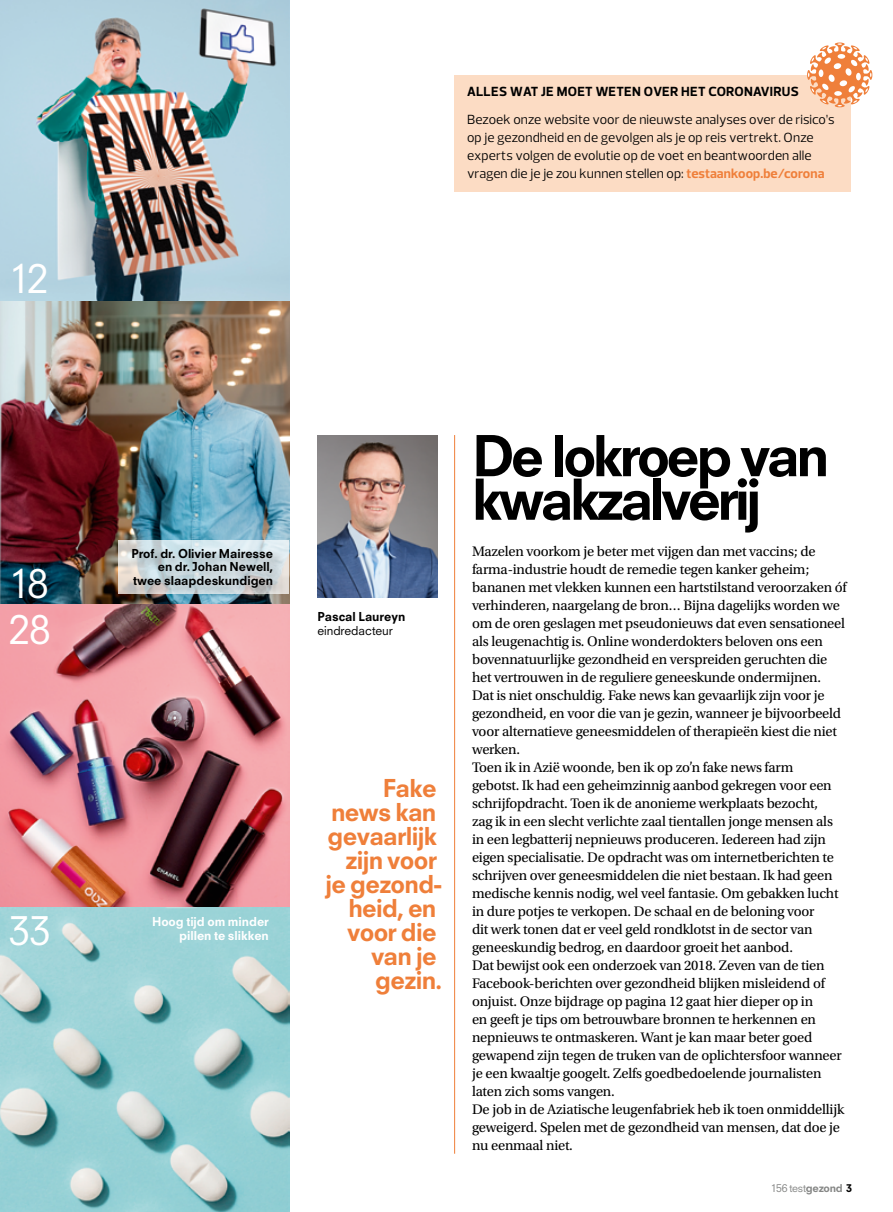
<style>
.page{position:relative;width:893px;height:1212px;background:#fff}
.page>*{position:absolute;margin:0;border:0;box-sizing:border-box;transform-origin:0 0}
.t1{font:800 54.75px/43.5px "Neuzeit SLT Std";letter-spacing:-.07em;color:#000}
.t2{font:39px/46.3px "Neuzeit SLT Std";letter-spacing:-.055em;color:#fff}
.t3{font:800 24px/24px "Neuzeit SLT Std";letter-spacing:-.03em;color:#ef7f3a;text-align:right}
.t4{font:14.55px/18px "Utopia Std";letter-spacing:-.015em;color:#000}
.t5{font:13.5px/18px "Prelo";letter-spacing:.005em;color:#000}
.t6{font:700 13.5px "Prelo";letter-spacing:.02em;color:#000}
.t7{font:800 12px/13.5px "Neuzeit SLT Std";letter-spacing:-.005em;color:#000;text-align:right}
.t8{font:800 12px/13.5px "Neuzeit SLT Std";letter-spacing:-.005em;color:#fff;text-align:right}
.t9{font:12px "Neuzeit SLT Std";letter-spacing:-.005em;color:#000}
.t10{font:10.5px "Neuzeit SLT Std";letter-spacing:-.025em;color:#868786}
.s1{font-weight:700;color:#ef7f3a}
.s2{font-weight:800}
.s3{font-weight:800;color:#000}
</style>
<div class="page">
<img style="left:317px;top:435px;width:121px;height:162px">
<img style="left:0;top:0;width:289px;height:1212px">
<img style="left:0;top:302px;width:289px;height:303px">
<hr style="left:454px;top:435px;width:1px;height:719px;background:#ef7f3a">
<img style="left:0;top:605px;width:289px;height:302px">
<svg style="left:119px;top:540px;width:170px;height:53px;background:#dae1e2"></svg>
<div style="left:130px;top:547px;width:157px;height:54px;background:#000;opacity:.3"></div>
<div style="left:454px;top:75px;width:396px;height:116px;background:#fcdcc4"></div>
<svg style="left:807px;top:43px;width:65px;height:64px"></svg>
<h2 class="t2" style="left:9px;top:255px;width:41px">12</h2>
<h2 class="t2" style="left:9px;top:560px;width:44px">18<br>28</h2>
<h2 class="t2" style="left:9px;top:906px;width:44px">33</h2>
<p class="t6" style="left:467px;top:83px;width:333px">ALLES WAT JE MOET WETEN OVER HET CORONAVIRUS</p>
<p class="t5" style="left:467px;top:111px;width:369px">Bezoek onze website voor de nieuwste analyses over de risico’s op je gezondheid en de gevolgen als je op reis vertrekt. Onze experts volgen de evolutie op de voet en beantwoorden alle vragen die je je zou kunnen stellen op: <span class="s1">testaankoop.be/corona</span></p>
<p class="t7" style="left:131px;top:547px;width:143px">Prof. dr. Olivier Mairesse en dr. Johan Newell, twee slaapdeskundigen</p>
<p class="t8" style="left:152px;top:915px;width:118px">Hoog tijd om minder pillen te slikken</p>
<p class="t7" style="left:317px;top:610px;width:89px">Pascal Laureyn</p>
<p class="t9" style="left:317px;top:623px;width:77px">eindredacteur</p>
<h3 class="t3" style="left:326px;top:776px;width:118px">Fake news kan gevaarlijk zijn voor je gezond&shy;heid, en voor die van je gezin.</h3>
<h1 class="t1" style="left:472px;top:434px;width:359px">De lokroep van kwakzalverij</h1>
<p class="t4" style="left:472px;top:542px;width:376px">Mazelen voorkom je beter met vijgen dan met vaccins; de farma-industrie houdt de remedie tegen kanker geheim; bananen met vlekken kunnen een hartstilstand veroorzaken óf verhinderen, naargelang de bron… Bijna dagelijks worden we om de oren geslagen met pseudonieuws dat even sensationeel als leugenachtig is. Online wonderdokters beloven ons een bovennatuurlijke gezondheid en verspreiden geruchten die het vertrouwen in de reguliere geneeskunde ondermijnen.<br>Dat is niet onschuldig. Fake news kan gevaarlijk zijn voor je gezondheid, en voor die van je gezin, wanneer je bijvoorbeeld voor alternatieve geneesmiddelen of therapieën kiest die niet werken.<br>Toen ik in Azië woonde, ben ik op zo’n fake news farm<br>gebotst. Ik had een geheimzinnig aanbod gekregen voor een schrijfopdracht. Toen ik de anonieme werkplaats bezocht,<br>zag ik in een slecht verlichte zaal tientallen jonge mensen als in een legbatterij nepnieuws produceren. Iedereen had zijn eigen specialisatie. De opdracht was om internetberichten te schrijven over geneesmiddelen die niet bestaan. Ik had geen medische kennis nodig, wel veel fantasie. Om gebakken lucht in dure potjes te verkopen. De schaal en de beloning voor<br>dit werk tonen dat er veel geld rondklotst in de sector van geneeskundig bedrog, en daardoor groeit het aanbod.<br>Dat bewijst ook een onderzoek van 2018. Zeven van de tien Facebook-berichten over gezondheid blijken misleidend of onjuist. Onze bijdrage op pagina 12 gaat hier dieper op in<br>en geeft je tips om betrouwbare bronnen te herkennen en nepnieuws te ontmaskeren. Want je kan maar beter goed gewapend zijn tegen de truken van de oplichtersfoor wanneer je een kwaaltje googelt. Zelfs goedbedoelende journalisten laten zich soms vangen.<br>De job in de Aziatische leugenfabriek heb ik toen onmiddellijk geweigerd. Spelen met de gezondheid van mensen, dat doe je nu eenmaal niet.</p>
<p class="t10" style="left:771px;top:1181px;width:83px">156 test<span class="s2">gezond</span> <span class="s3">3</span></p>
</div>
